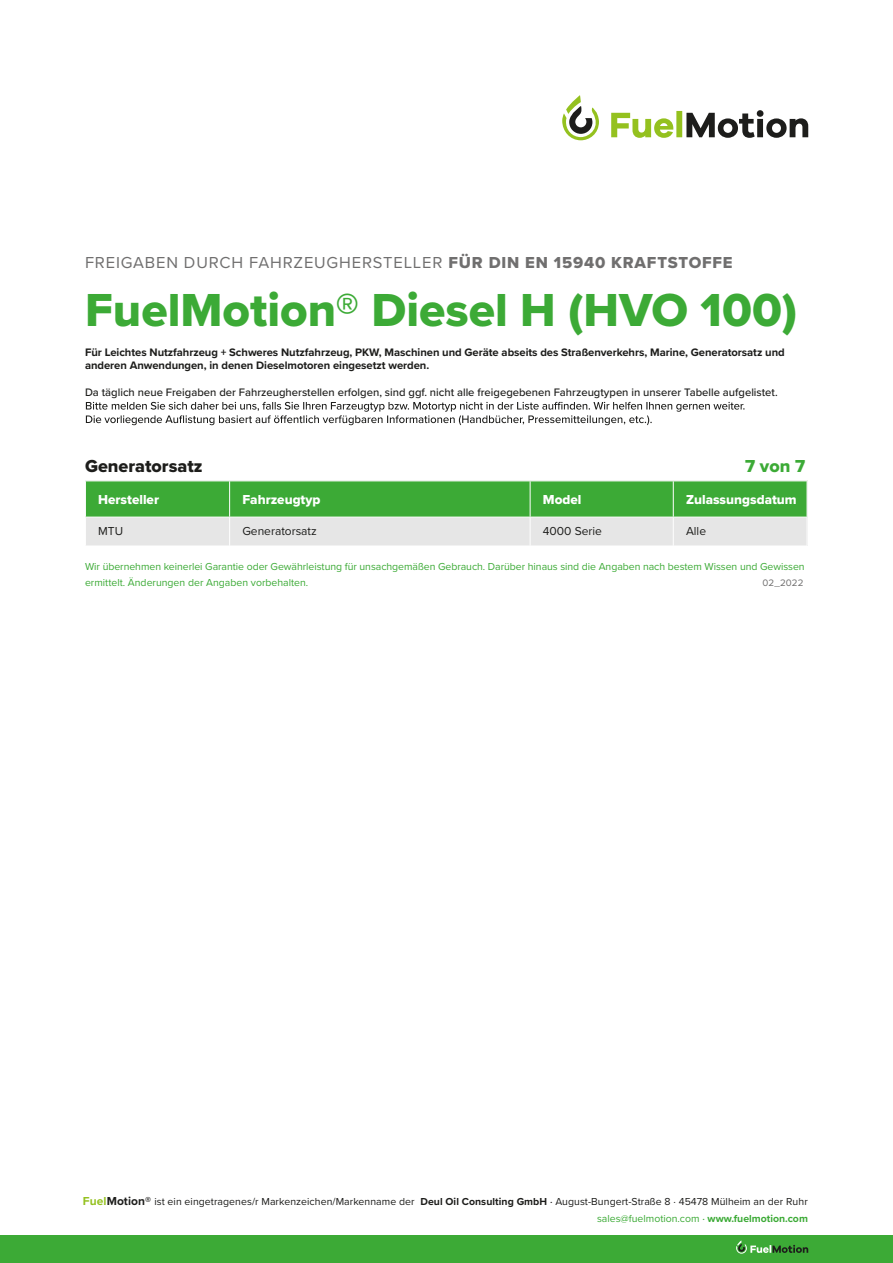
<style>
.page{position:relative;width:893px;height:1263px;background:#fff}
.page>*{position:absolute;margin:0;border:0;box-sizing:border-box;transform-origin:0 0}
.t1{font:48px "Proxima Nova Extrabld";color:#3caa36}
.t2{font:18px "Proxima Nova Extrabld";color:#1d1d1b}
.t3{font:18px "Proxima Nova Extrabld";color:#3caa36}
.t4{font:16.5px "Proxima Nova";letter-spacing:.05em;color:#706f6f}
.t5{font:13.5px "Proxima Nova Extrabld";color:#fff}
.t6{font:12px "Proxima Nova";color:#1d1d1b}
.t7{font:700 11.25px/13.5px "Proxima Nova";letter-spacing:-.005em;color:#1d1d1b}
.t8{font:500 11.25px "Proxima Nova";color:#1d1d1b}
.t9{font:10.5px/16.5px "Proxima Nova";letter-spacing:-.005em;color:#3caa36}
.t10{font:10.5px/16.5px "Proxima Nova";letter-spacing:.005em;color:#1d1d1b;text-align:right}
.t11{font:9.75px "Proxima Nova";letter-spacing:.015em;color:#706f6f}
.s1{font-family:"Proxima Nova Extrabld"}
.s2{font-weight:700;font-size:12px;color:#94c11f}
.s3{font-weight:700;font-size:12px}
.s4{font-weight:900;font-size:12px}
.s5{font-weight:700}
.s6{font-weight:500}
.s7{color:#3caa36}
.s8{font-weight:500;color:#3caa36}
.s9{font-weight:700;color:#3caa36}
</style>
<div class="page">
<svg style="left:611px;top:110px;width:197px;height:28px"></svg>
<svg style="left:562px;top:95px;width:37px;height:45px"></svg>
<div style="left:0;top:1235px;width:893px;height:28px;background:#3caa36"></div>
<svg style="left:736px;top:1240px;width:72px;height:14px"></svg>
<svg style="left:86px;top:402px;width:659px;height:23px"></svg>
<svg style="left:85px;top:481px;width:723px;height:65px;background:#8bc688"></svg>
<h3 class="t4" style="left:85px;top:250px;width:649px">FREIGABEN DURCH FAHRZEUGHERSTELLER <span class="s1">FÜR DIN EN 15940 KRAFTSTOFFE</span></h3>
<h1 class="t1" style="left:85px;top:274px;width:714px">FuelMotion® Diesel H (HVO 100)</h1>
<p class="t7" style="left:85px;top:345px;width:701px">Für Leichtes Nutzfahrzeug + Schweres Nutzfahrzeug, PKW, Maschinen und Geräte abseits des Straßenverkehrs, Marine, Generatorsatz und anderen Anwendungen, in denen Dieselmotoren eingesetzt werden.</p>
<p class="t8" style="left:85px;top:384px;width:694px">Da täglich neue Freigaben der Fahrzeugherstellen erfolgen, sind ggf. nicht alle freigegebenen Fahrzeugtypen in unserer Tabelle aufgelistet.</p>
<h2 class="t2" style="left:85px;top:452px;width:119px">Generatorsatz</h2>
<h2 class="t3" style="left:745px;top:452px;width:61px">7 von 7</h2>
<p class="t5" style="left:98px;top:490px;width:62px">Hersteller</p>
<p class="t5" style="left:242px;top:490px;width:80px">Fahrzeugtyp</p>
<p class="t5" style="left:543px;top:490px;width:40px">Model</p>
<p class="t5" style="left:686px;top:490px;width:112px">Zulassungsdatum</p>
<p class="t6" style="left:98px;top:522px;width:26px">MTU</p>
<p class="t6" style="left:242px;top:522px;width:76px">Generatorsatz</p>
<p class="t6" style="left:543px;top:522px;width:61px">4000 Serie</p>
<p class="t6" style="left:686px;top:522px;width:22px">Alle</p>
<p class="t9" style="left:85px;top:557px;width:721px">Wir übernehmen keinerlei Garantie oder Gewährleistung für unsachgemäßen Gebrauch. Darüber hinaus sind die Angaben nach bestem Wissen und Gewissen ermittelt. Änderungen der Angaben vorbehalten.</p>
<p class="t11" style="left:762px;top:576px;width:43px">02_2022</p>
<p class="t10" style="left:83px;top:1193px;width:726px"><span class="s2">Fuel</span><span class="s3">Motion</span><span class="s4">®</span> ist ein eingetragenes/r Markenzeichen/Markenname der <span class="s5">Deul Oil Consulting GmbH</span> <span class="s6">·</span> August-Bungert-Straße 8 · 45478 Mülheim an der Ruhr <span class="s7">sales@fuelmotion.com</span> <span class="s8">·</span> <span class="s9">www.fuelmotion.com</span></p>
</div>
